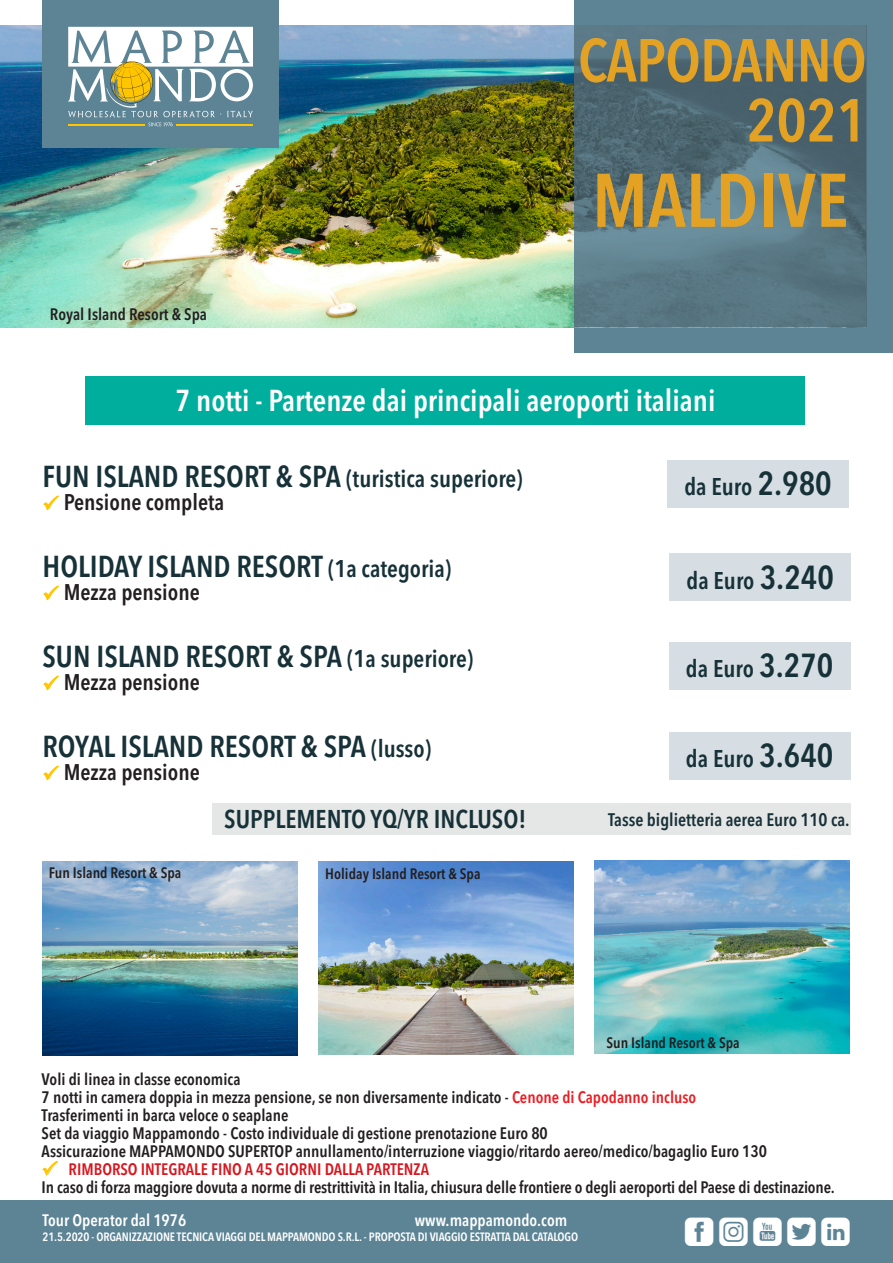
<style>
.page{position:relative;width:893px;height:1263px;background:#fff}
.page>*{position:absolute;margin:0;border:0;box-sizing:border-box;transform-origin:0 0}
.t1{font:600 condensed 75px "Avenir Next LT Pro";color:#e4a225}
.t2{font:600 condensed 60px "Avenir Next LT Pro";letter-spacing:-.01em;color:#e4a225}
.t3{font:36px "Mappamondoutil";letter-spacing:.125em;color:#fff}
.t4{font:600 condensed 30px "Avenir Next LT Pro";color:#173138}
.t5{font:600 condensed 30px "Avenir Next LT Pro";color:#fff}
.t6{font:600 condensed 25.5px "Avenir Next LT Pro";color:#173138}
.t7{font:600 condensed 24px "Avenir Next LT Pro";color:#173138}
.t8{font:600 condensed 22.5px "Avenir Next LT Pro";color:#231f20}
.t9{font:600 condensed 18px "Avenir Next LT Pro";color:#173138}
.t10{font:600 condensed 16.5px "Avenir Next LT Pro";color:#231f20}
.t11{font:600 condensed 16.5px "Avenir Next LT Pro";color:#d7171f}
.t12{font:600 condensed 16.5px "Avenir Next LT Pro";color:#fff}
.t13{font:600 condensed 15px "Avenir Next LT Pro";color:#231f20}
.t14{font:600 condensed 12px "Avenir Next LT Pro";letter-spacing:-.01em;color:#fff}
.s1{font-size:30px}
.s2{font-size:24px}
.s3{font-size:33px}
.s4{color:#ee1d23}
</style>
<div class="page">
<div style="left:0;top:1200px;width:893px;height:63px;background:#5c8495"></div>
<div style="left:574px;top:0;width:319px;height:353px;background:#5c8495"></div>
<img style="left:0;top:26px;width:574px;height:301px">
<div style="left:43px;top:0;width:236px;height:148px;background:#5c8495"></div>
<svg style="left:68px;top:27px;width:185px;height:99px"></svg>
<svg style="left:574px;top:26px;width:293px;height:301px"></svg>
<div style="left:86px;top:376px;width:719px;height:49px;background:#00ae9d"></div>
<div style="left:212px;top:803px;width:638px;height:31px;background:#e5e6e6"></div>
<div style="left:669px;top:553px;width:182px;height:48px;background:#d6dee3"></div>
<div style="left:669px;top:732px;width:181px;height:48px;background:#d6dee3"></div>
<div style="left:669px;top:642px;width:181px;height:48px;background:#d6dee3"></div>
<div style="left:667px;top:460px;width:182px;height:48px;background:#d6dee3"></div>
<img style="left:319px;top:862px;width:254px;height:192px">
<img style="left:43px;top:862px;width:254px;height:193px">
<img style="left:595px;top:860px;width:254px;height:193px">
<svg style="left:42px;top:1160px;width:16px;height:16px"></svg>
<svg style="left:43px;top:495px;width:16px;height:16px"></svg>
<svg style="left:43px;top:585px;width:16px;height:16px"></svg>
<svg style="left:43px;top:675px;width:16px;height:16px"></svg>
<svg style="left:43px;top:765px;width:16px;height:16px"></svg>
<p class="t10" style="left:50px;top:304px;width:159px">Royal Island Resort &amp; Spa</p>
<p class="t2" style="left:578px;top:24px;width:290px">CAPODANNO</p>
<p class="t2" style="left:747px;top:84px;width:121px">2021</p>
<p class="t1" style="left:592px;top:155px;width:258px">MALDIVE</p>
<p class="t5" style="left:175px;top:382px;width:542px">7 notti - Partenze dai principali aeroporti italiani</p>
<p class="t7" style="left:43px;top:464px;width:482px"><span class="s1">FUN ISLAND RESORT &amp; SPA</span> (turistica superiore)</p>
<p class="t8" style="left:64px;top:488px;width:162px">Pensione completa</p>
<p class="t4" style="left:43px;top:548px;width:410px">HOLIDAY ISLAND RESORT <span class="s2">(1a categoria)</span></p>
<p class="t8" style="left:64px;top:578px;width:138px">Mezza pensione</p>
<p class="t4" style="left:43px;top:638px;width:432px">SUN ISLAND RESORT &amp; SPA <span class="s2">(1a superiore)</span></p>
<p class="t8" style="left:64px;top:668px;width:138px">Mezza pensione</p>
<p class="t4" style="left:43px;top:728px;width:390px">ROYAL ISLAND RESORT &amp; SPA <span class="s2">(lusso)</span></p>
<p class="t8" style="left:64px;top:758px;width:138px">Mezza pensione</p>
<p class="t7" style="left:684px;top:472px;width:149px">da Euro <span class="s3">2.980</span></p>
<p class="t7" style="left:686px;top:566px;width:149px">da Euro <span class="s3">3.240</span></p>
<p class="t7" style="left:686px;top:654px;width:149px">da Euro <span class="s3">3.270</span></p>
<p class="t7" style="left:686px;top:744px;width:149px">da Euro <span class="s3">3.640</span></p>
<p class="t13" style="left:49px;top:864px;width:134px">Fun Island Resort &amp; Spa</p>
<p class="t6" style="left:224px;top:803px;width:304px">SUPPLEMENTO YQ/YR INCLUSO!</p>
<p class="t9" style="left:608px;top:809px;width:243px">Tasse biglietteria aerea Euro 110 ca.</p>
<p class="t13" style="left:325px;top:864px;width:157px">Holiday Island Resort &amp; Spa</p>
<p class="t13" style="left:606px;top:1033px;width:135px">Sun Island Resort &amp; Spa</p>
<p class="t10" style="left:42px;top:1069px;width:200px">Voli di linea in classe economica</p>
<p class="t10" style="left:42px;top:1087px;width:656px">7 notti in camera doppia in mezza pensione, se non diversamente indicato - <span class="s4">Cenone di Capodanno incluso</span></p>
<p class="t10" style="left:42px;top:1105px;width:248px">Trasferimenti in barca veloce o seaplane</p>
<p class="t10" style="left:42px;top:1123px;width:508px">Set da viaggio Mappamondo - Costo individuale di gestione prenotazione Euro 80</p>
<p class="t10" style="left:42px;top:1141px;width:727px">Assicurazione MAPPAMONDO SUPERTOP annullamento/interruzione viaggio/ritardo aereo/medico/bagaglio Euro 130</p>
<p class="t11" style="left:69px;top:1159px;width:362px">RIMBORSO INTEGRALE FINO A 45 GIORNI DALLA PARTENZA</p>
<p class="t10" style="left:42px;top:1177px;width:795px">In caso di forza maggiore dovuta a norme di restrittività in Italia, chiusura delle frontiere o degli aeroporti del Paese di destinazione.</p>
<p class="t12" style="left:43px;top:1210px;width:145px">Tour Operator dal 1976</p>
<p class="t12" style="left:415px;top:1210px;width:154px">www.mappamondo.com</p>
<p class="t14" style="left:43px;top:1229px;width:537px">21.5.2020 - ORGANIZZAZIONE TECNICA VIAGGI DEL MAPPAMONDO S.R.L. - PROPOSTA DI VIAGGIO ESTRATTA DAL CATALOGO</p>
<p class="t3" style="left:685px;top:1212px;width:167px">fiytl</p>
</div>
